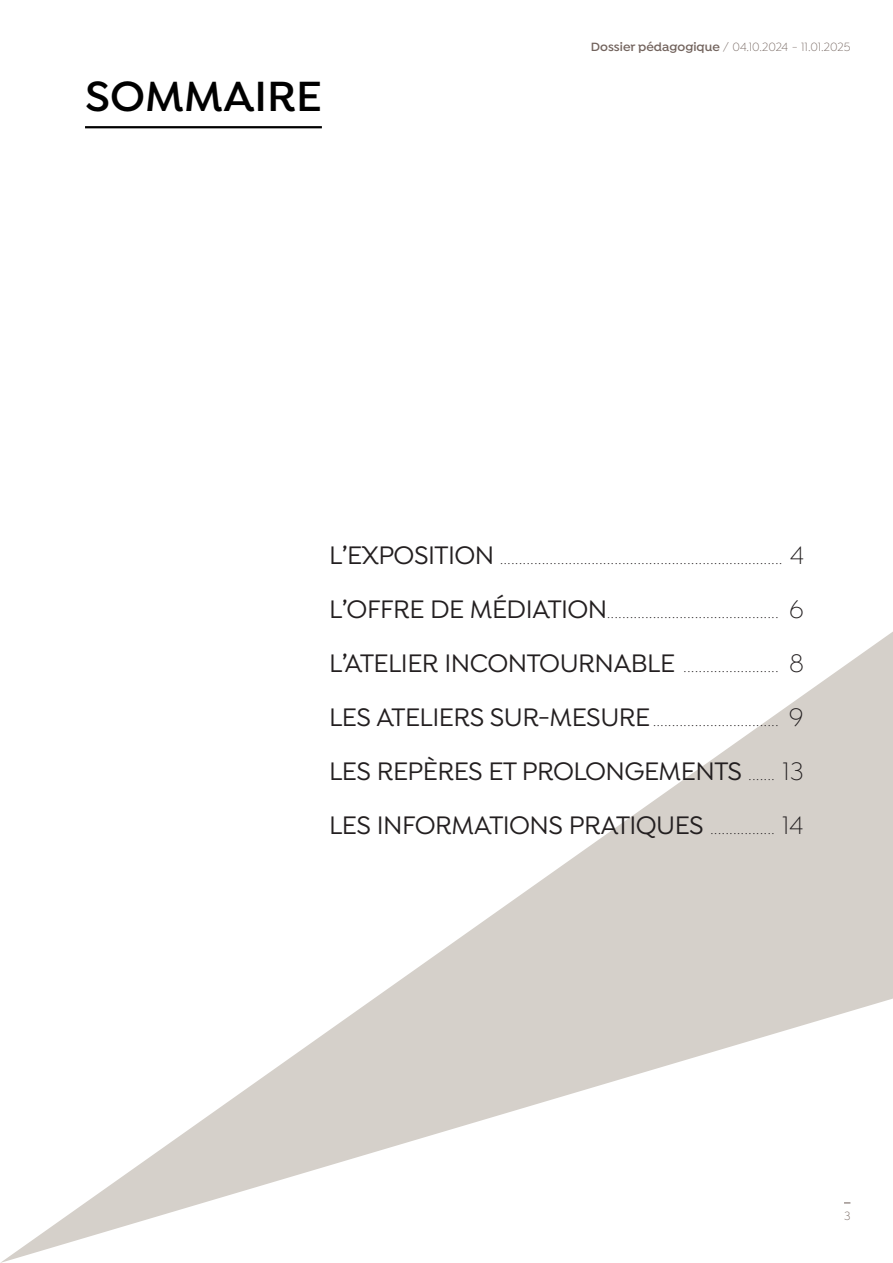
<style>
.page{position:relative;width:893px;height:1263px;background:#fff}
.page>*{position:absolute;margin:0;border:0;box-sizing:border-box;transform-origin:0 0}
.t1{font:600 45px "Isidora";color:#000}
.t2{font:500 27px/54px "Isidora";letter-spacing:-.02em;color:#231f20}
.t3{font:300 15px "Isidora";color:#231f20}
.t4{font:300 12.75px "Isidora";color:#72635d}
.s1{font-weight:600}
.s2{font-weight:500;font-size:27px}
.s3{font-size:27px}
.s4{font-weight:300;font-size:15px}
.s5{font-weight:300}
</style>
<div class="page">
<hr style="left:85px;top:126px;width:237px;height:2px;background:#000">
<svg style="left:0;top:632px;width:893px;height:631px"></svg>
<h1 class="t1" style="left:85px;top:75px;width:238px">SOMMAIRE</h1>
<p class="t4" style="left:591px;top:41px;width:261px"><span class="s1">Dossier pédagogique</span> / 04.10.2024 - 11.01.2025</p>
<p class="t3" style="left:329px;top:552px;width:477px"><span class="s2">L’EXPOSITION</span> .......................................................................... <span class="s3">4</span></p>
<p class="t3" style="left:329px;top:606px;width:476px"><span class="s2">L’OFFRE DE MÉDIATION</span>............................................. <span class="s3">6</span></p>
<p class="t3" style="left:329px;top:660px;width:477px"><span class="s2">L’ATELIER INCONTOURNABLE</span> ......................... <span class="s3">8</span></p>
<p class="t3" style="left:329px;top:714px;width:476px"><span class="s2">LES ATELIERS SUR-MESURE</span>................................. <span class="s3">9</span></p>
<h2 class="t2" style="left:329px;top:746px;width:476px">LES REPÈRES ET PROLONGEMENTS <span class="s4">.......</span> <span class="s5">13<br></span>LES INFORMATIONS PRATIQUES <span class="s4">.................</span> <span class="s5">14</span></h2>
<p class="t4" style="left:844px;top:1210px;width:8px">3</p>
</div>
